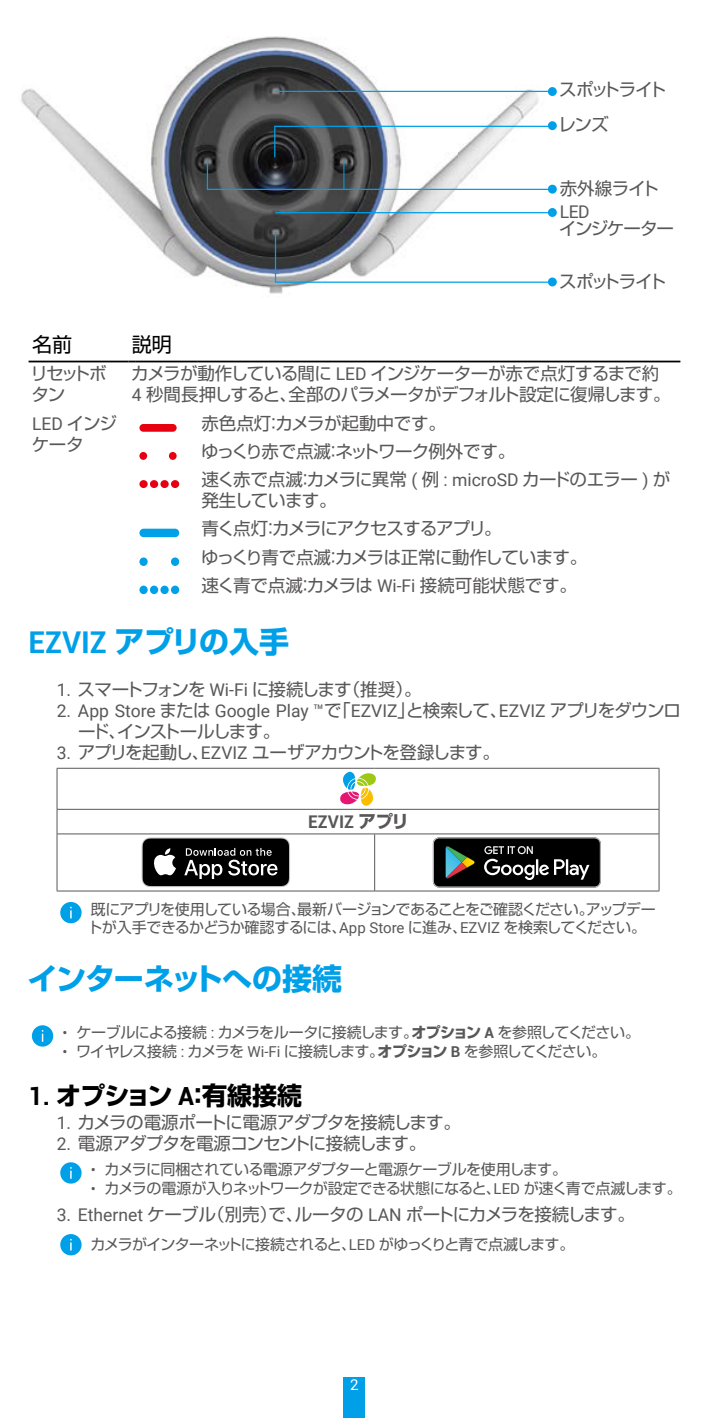
<style>
.page{position:relative;width:709px;height:1418px;background:#fff}
.page>*{position:absolute;margin:0;border:0;box-sizing:border-box;transform-origin:0 0}
.t1{font:700 30px "Shin Go Pro";letter-spacing:-.02em;color:#00a0e9}
.t2{font:700 25px "Shin Go Pro";letter-spacing:-.035em;color:#000}
.t3{font:20px "Shin Go Pro";color:#000}
.t4{font:17.5px/28.2px "Shin Go Pro";letter-spacing:-.05em;color:#595757}
.t5{font:17.5px "Roboto";color:#595757}
.t6{font:17.5px "Shin Go Pro";letter-spacing:-.07em;color:#595757}
.t7{font:17.5px "Shin Go Pro";letter-spacing:-.105em;color:#595757}
.t8{font:700 17.5px "Roboto";color:#595757}
.t9{font:15px/18px "Shin Go Pro";letter-spacing:-.045em;color:#595757}
.t10{font:15px "Roboto";color:#fff}
.s1{font-family:"Roboto"}
.s2{font-family:"Shin Go Pro"}
.s3{font-weight:700}
.s4{font-family:"Roboto";font-weight:700}
</style>
<div class="page">
<div style="left:344px;top:1376px;width:21px;height:41px;background:#00a0e9"></div>
<div style="left:548px;top:87px;width:9px;height:9px;background:#00a0e9;border-radius:50%"></div>
<div style="left:548px;top:121px;width:9px;height:9px;background:#00a0e9;border-radius:50%"></div>
<div style="left:548px;top:185px;width:9px;height:9px;background:#00a0e9;border-radius:50%"></div>
<div style="left:548px;top:208px;width:9px;height:9px;background:#00a0e9;border-radius:50%"></div>
<svg style="left:548px;top:277px;width:9px;height:9px"></svg>
<img style="left:21px;top:36px;width:527px;height:258px">
<hr style="left:275px;top:91px;width:277px;height:1px;background:#00a0e9">
<svg style="left:206px;top:125px;width:347px;height:66px"></svg>
<hr style="left:275px;top:212px;width:275px;height:1px;background:#00a0e9">
<svg style="left:274px;top:230px;width:280px;height:53px"></svg>
<hr style="left:29px;top:360px;width:99px;height:2px;background:#000">
<svg style="left:128px;top:360px;width:8px;height:2px"></svg>
<hr style="left:136px;top:360px;width:62px;height:2px;background:#000">
<hr style="left:198px;top:360px;width:482px;height:2px;background:#000">
<div style="left:139px;top:424px;width:38px;height:8px;background:#e60012;border-radius:4px"></div>
<div style="left:139px;top:452px;width:8px;height:8px;background:#e60012;border-radius:50%"></div>
<div style="left:169px;top:452px;width:8px;height:8px;background:#e60012;border-radius:50%"></div>
<div style="left:139px;top:480px;width:9px;height:8px;background:#e60012;border-radius:50%"></div>
<div style="left:171px;top:480px;width:8px;height:8px;background:#e60012;border-radius:50%"></div>
<div style="left:150px;top:480px;width:8px;height:8px;background:#e60012;border-radius:50%"></div>
<div style="left:160px;top:480px;width:9px;height:8px;background:#e60012;border-radius:50%"></div>
<div style="left:139px;top:528px;width:40px;height:9px;background:#00a0e9;border-radius:4px"></div>
<div style="left:139px;top:557px;width:9px;height:9px;background:#00a0e9;border-radius:50%"></div>
<div style="left:171px;top:557px;width:8px;height:9px;background:#00a0e9;border-radius:50%"></div>
<svg style="left:139px;top:585px;width:9px;height:9px"></svg>
<div style="left:171px;top:585px;width:8px;height:9px;background:#00a0e9;border-radius:50%"></div>
<div style="left:150px;top:585px;width:8px;height:9px;background:#00a0e9;border-radius:50%"></div>
<svg style="left:160px;top:585px;width:9px;height:9px"></svg>
<hr style="left:57px;top:809px;width:317px;height:1px;background:#595757">
<hr style="left:374px;top:809px;width:285px;height:1px;background:#595757">
<hr style="left:57px;top:833px;width:317px;height:1px;background:#595757">
<hr style="left:374px;top:833px;width:284px;height:1px;background:#595757">
<hr style="left:374px;top:834px;width:1px;height:56px;background:#595757">
<hr style="left:658px;top:768px;width:1px;height:41px;background:#595757">
<svg style="left:658px;top:809px;width:1px;height:25px"></svg>
<hr style="left:57px;top:767px;width:317px;height:1px;background:#595757">
<hr style="left:57px;top:768px;width:1px;height:41px;background:#595757">
<hr style="left:374px;top:767px;width:285px;height:1px;background:#595757">
<svg style="left:57px;top:809px;width:1px;height:25px"></svg>
<hr style="left:57px;top:834px;width:1px;height:56px;background:#595757">
<hr style="left:658px;top:834px;width:1px;height:56px;background:#595757">
<hr style="left:57px;top:890px;width:317px;height:1px;background:#595757">
<hr style="left:374px;top:890px;width:285px;height:1px;background:#595757">
<svg style="left:340px;top:771px;width:36px;height:34px"></svg>
<svg style="left:142px;top:837px;width:148px;height:50px"></svg>
<svg style="left:433px;top:837px;width:168px;height:50px"></svg>
<div style="left:60px;top:902px;width:22px;height:21px;background:#00a0e9;border-radius:50%"></div>
<svg style="left:70px;top:906px;width:2px;height:12px"></svg>
<div style="left:32px;top:1025px;width:21px;height:21px;background:#00a0e9;border-radius:50%"></div>
<div style="left:60px;top:1162px;width:22px;height:21px;background:#00a0e9;border-radius:50%"></div>
<svg style="left:70px;top:1167px;width:2px;height:11px"></svg>
<div style="left:60px;top:1233px;width:22px;height:22px;background:#00a0e9;border-radius:50%"></div>
<svg style="left:70px;top:1239px;width:2px;height:11px"></svg>
<p class="t7" style="left:559px;top:75px;width:108px">スポットライト</p>
<p class="t4" style="left:558px;top:108px;width:52px">レンズ</p>
<p class="t4" style="left:560px;top:172px;width:101px">赤外線ライト</p>
<p class="t5" style="left:560px;top:199px;width:31px">LED</p>
<p class="t6" style="left:559px;top:214px;width:116px">インジケーター</p>
<p class="t7" style="left:559px;top:267px;width:108px">スポットライト</p>
<p class="t3" style="left:32px;top:328px;width:42px">名前</p>
<p class="t3" style="left:132px;top:328px;width:42px">説明</p>
<p class="t4" style="left:30px;top:361px;width:78px;line-height:21px">リセットボタン</p>
<p class="t4" style="left:131px;top:361px;width:541px;line-height:21px">カメラが動作している間に <span class="s1">LED</span> インジケーターが赤で点灯するまで約<br><span class="s1">4</span> 秒間長押しすると、全部のパラメータがデフォルト設定に復帰します。</p>
<p class="t5" style="left:32px;top:411px;width:86px">LED <span class="s2">インジ</span></p>
<p class="t4" style="left:32px;top:428px;width:53px">ケータ</p>
<p class="t4" style="left:201px;top:407px;width:470px">赤色点灯：カメラが起動中です。<br>ゆっくり赤で点滅：ネットワーク例外です。<br>速く赤で点滅：カメラに異常 <span class="s1">(</span> 例 <span class="s1">: microSD</span> カードのエラー <span class="s1">)</span> が</p>
<p class="t4" style="left:201px;top:484px;width:387px">発生しています。<br>青く点灯：カメラにアクセスするアプリ。<br>ゆっくり青で点滅：カメラは正常に動作しています。速く青で点滅：カメラは <span class="s1">Wi-Fi</span> 接続可能状態です。</p>
<h1 class="t1" style="left:28px;top:617px;width:262px"><span class="s1">EZVIZ</span> アプリの入手</h1>
<p class="t4" style="left:57px;top:673px;width:366px"><span class="s1">1.</span> スマートフォンを <span class="s1">Wi-Fi</span> に接続します（推奨）。</p>
<p class="t5" style="left:57px;top:698px;width:626px">2. App Store <span class="s2">または</span> Google Play ™<span class="s2">で「</span>EZVIZ<span class="s2">」と検索して、</span>EZVIZ <span class="s2">アプリをダウンロ</span></p>
<p class="t6" style="left:78px;top:716px;width:204px">ード、インストールします。</p>
<p class="t4" style="left:57px;top:736px;width:445px"><span class="s1">3.</span> アプリを起動し、<span class="s1">EZVIZ</span> ユーザアカウントを登録します。</p>
<p class="t8" style="left:308px;top:809px;width:102px">EZVIZ <span class="s2">アプリ</span></p>
<p class="t9" style="left:88px;top:898px;width:569px">既にアプリを使用している場合、最新バージョンであることをご確認ください。アップデートが入手できるかどうか確認するには、<span class="s1">App Store</span> に進み、<span class="s1">EZVIZ</span> を検索してください。</p>
<h1 class="t1" style="left:28px;top:954px;width:316px">インターネットへの接続</h1>
<p class="t9" style="left:63px;top:1021px;width:579px"><span class="s1">•</span> ケーブルによる接続 <span class="s1">:</span> カメラをルータに接続します。<span class="s3">オプション</span> <span class="s4">A</span> を参照してください。</p>
<p class="t9" style="left:63px;top:1039px;width:545px"><span class="s1">•</span> ワイヤレス接続 <span class="s1">:</span> カメラを <span class="s1">Wi-Fi</span> に接続します。<span class="s3">オプション</span> <span class="s4">B</span> を参照してください。</p>
<h2 class="t2" style="left:28px;top:1075px;width:275px"><span class="s1">1.</span> オプション <span class="s1">A</span>：有線接続</h2>
<p class="t4" style="left:57px;top:1105px;width:406px"><span class="s1">1.</span> カメラの電源ポートに電源アダプタを接続します。</p>
<p class="t4" style="left:57px;top:1126px;width:371px"><span class="s1">2.</span> 電源アダプタを電源コンセントに接続します。</p>
<p class="t9" style="left:91px;top:1158px;width:477px"><span class="s1">•</span> カメラに同梱されている電源アダプターと電源ケーブルを使用します。</p>
<p class="t9" style="left:91px;top:1176px;width:592px"><span class="s1">•</span> カメラの電源が入りネットワークが設定できる状態になると、<span class="s1">LED</span> が速く青で点滅します。</p>
<p class="t4" style="left:57px;top:1198px;width:579px"><span class="s1">3. Ethernet</span> ケーブル（別売）で、ルータの <span class="s1">LAN</span> ポートにカメラを接続します。</p>
<p class="t9" style="left:90px;top:1233px;width:485px">カメラがインターネットに接続されると、<span class="s1">LED</span> がゆっくりと青で点滅します。</p>
<p class="t10" style="left:350px;top:1374px;width:10px">2</p>
</div>
